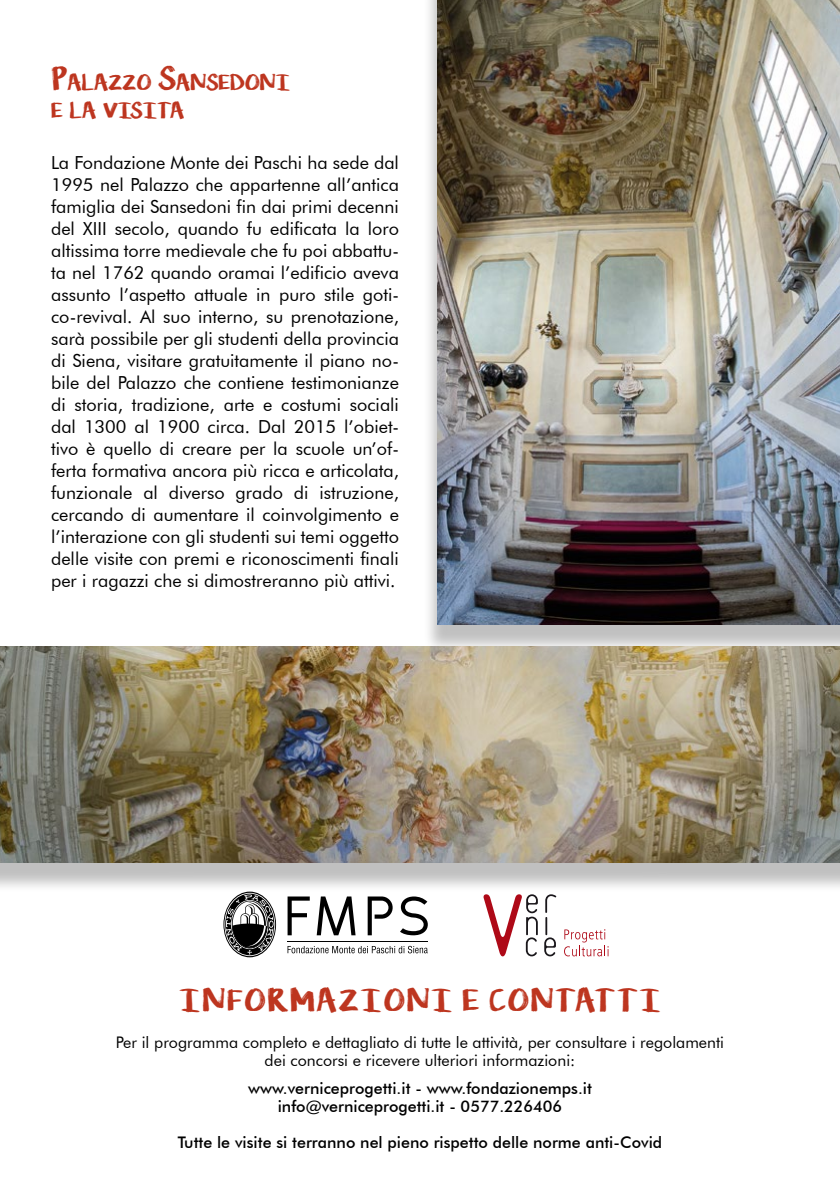
<style>
.page{position:relative;width:840px;height:1191px;background:#fff}
.page>*{position:absolute;margin:0;border:0;box-sizing:border-box;transform-origin:0 0}
.t1{font:28px "KG Lifeis Messy";letter-spacing:.05em;color:#bd351f}
.t2{font:19.6px/28px "KG Lifeis Messy";letter-spacing:-.015em;color:#bd351f}
.t3{font:18px/22px "Futura BT";color:#000;text-align:justify}
.t4{font:500 16px/18px "Futura BT";color:#000;text-align:center}
.t5{font:16px/18px "Futura BT";color:#000;text-align:center}
.s1{font-size:28px}
</style>
<div class="page">
<div style="left:422px;top:0;width:417px;height:655px;background:#000;opacity:.25"></div>
<img style="left:437px;top:0;width:402px;height:624px">
<div style="left:0;top:654px;width:839px;height:238px;background:#000;opacity:.25"></div>
<img style="left:0;top:646px;width:839px;height:216px">
<svg style="left:287px;top:945px;width:140px;height:8px"></svg>
<hr style="left:287px;top:941px;width:140px;height:1px;background:#000">
<svg style="left:287px;top:896px;width:22px;height:39px"></svg>
<svg style="left:316px;top:896px;width:39px;height:39px"></svg>
<svg style="left:367px;top:896px;width:25px;height:39px"></svg>
<svg style="left:400px;top:896px;width:27px;height:39px"></svg>
<svg style="left:223px;top:891px;width:53px;height:66px"></svg>
<svg style="left:483px;top:894px;width:54px;height:62px"></svg>
<svg style="left:544px;top:894px;width:12px;height:62px"></svg>
<svg style="left:564px;top:929px;width:44px;height:27px"></svg>
<p class="t2" style="left:51px;top:69px;width:241px"><span class="s1">P</span>ALAZZO <span class="s1">S</span>ANSEDONI<br>E LA VISITA</p>
<p class="t3" style="left:51px;top:151px;width:349px">La Fondazione Monte dei Paschi ha sede dal 1995 nel Palazzo che appartenne all’antica famiglia dei Sansedoni fin dai primi decenni del XIII secolo, quando fu edificata la loro altissima torre medievale che fu poi abbattu&shy;ta nel 1762 quando oramai l’edificio aveva assunto l’aspetto attuale in puro stile goti&shy;co-revival. Al suo interno, su prenotazione, sarà possibile per gli studenti della provincia di Siena, visitare gratuitamente il piano no&shy;bile del Palazzo che contiene testimonianze di storia, tradizione, arte e costumi sociali dal 1300 al 1900 circa. Dal 2015 l’obiet&shy;tivo è quello di creare per la scuole un’of&shy;ferta formativa ancora più ricca e articolata, funzionale al diverso grado di istruzione, cercando di aumentare il coinvolgimento e l’interazione con gli studenti sui temi oggetto delle visite con premi e riconoscimenti finali per i ragazzi che si dimostreranno più attivi.</p>
<h1 class="t1" style="left:179px;top:978px;width:483px">INFORMAZIONI E CONTATTI</h1>
<p class="t5" style="left:116px;top:1033px;width:609px">Per il programma completo e dettagliato di tutte le attività, per consultare i regolamenti dei concorsi e ricevere ulteriori informazioni:</p>
<p class="t4" style="left:248px;top:1079px;width:345px">www.verniceprogetti.it - www.fondazionemps.it info@verniceprogetti.it - 0577.226406</p>
<p class="t4" style="left:178px;top:1133px;width:486px">Tutte le visite si terranno nel pieno rispetto delle norme anti-Covid</p>
</div>
